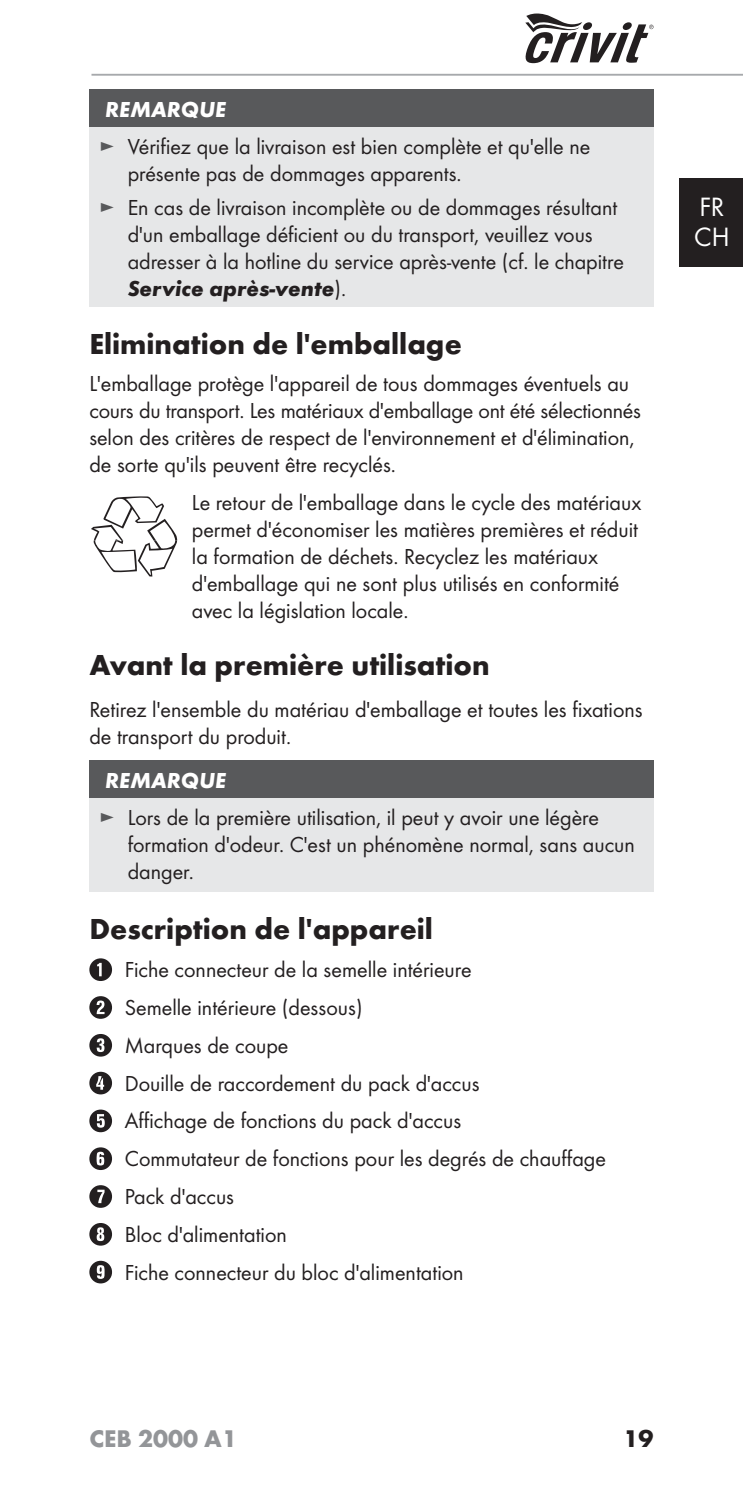
<style>
.page{position:relative;width:743px;height:1489px;background:#fff}
.page>*{position:absolute;margin:0;border:0;box-sizing:border-box;transform-origin:0 0}
.t1{font:700 30px "Futura";color:#231f20}
.t2{font:27.5px/30px "Futura Boo";color:#fff}
.t3{font:700 25px "Futura";color:#939598}
.t4{font:700 25px "Futura";color:#231f20}
.t5{font:22.5px/27px "Futura Boo";color:#231f20}
.t6{font:italic 700 22.5px "Futura";color:#231f20}
.t7{font:italic 700 22.5px "Futura";color:#fff}
.s1{color:#58595b}
.s2{font-family:"Futura Boo";font-weight:400;font-style:normal}
</style>
<div class="page">
<div style="left:680px;top:178px;width:63px;height:89px;background:#231f20"></div>
<hr style="left:91px;top:74px;width:652px;height:2px;background:#a7a9ac">
<svg style="left:525px;top:14px;width:128px;height:49px"></svg>
<div style="left:89px;top:89px;width:565px;height:38px;background:#58595b"></div>
<div style="left:89px;top:127px;width:565px;height:179px;background:#e6e7e8"></div>
<div style="left:89px;top:760px;width:565px;height:38px;background:#58595b"></div>
<div style="left:89px;top:798px;width:565px;height:94px;background:#e6e7e8"></div>
<svg style="left:89px;top:958px;width:23px;height:22px"></svg>
<svg style="left:89px;top:996px;width:23px;height:22px"></svg>
<svg style="left:89px;top:1034px;width:23px;height:22px"></svg>
<svg style="left:89px;top:1071px;width:23px;height:23px"></svg>
<svg style="left:89px;top:1109px;width:23px;height:23px"></svg>
<svg style="left:89px;top:1147px;width:23px;height:22px"></svg>
<svg style="left:89px;top:1185px;width:23px;height:22px"></svg>
<svg style="left:89px;top:1223px;width:23px;height:22px"></svg>
<svg style="left:89px;top:1260px;width:23px;height:23px"></svg>
<svg style="left:91px;top:496px;width:86px;height:80px"></svg>
<p class="t7" style="left:105px;top:102px;width:123px">REMARQUE</p>
<p class="t5" style="left:128px;top:134px;width:464px;text-indent:-28px"><span class="s1">►</span> Vérifiez que la livraison est bien complète et qu'elle ne présente pas de dommages apparents.</p>
<p class="t5" style="left:128px;top:195px;width:498px;text-indent:-28px"><span class="s1">►</span> En cas de livraison incomplète ou de dommages résultant d'un emballage déficient ou du transport, veuillez vous adresser à la hotline du service après-vente (cf. le chapitre</p>
<p class="t6" style="left:128px;top:281px;width:220px">Service après-vente<span class="s2">).</span></p>
<h1 class="t1" style="left:89px;top:332px;width:374px">Elimination de l'emballage</h1>
<p class="t5" style="left:89px;top:371px;width:553px">L'emballage protège l'appareil de tous dommages éventuels au cours du transport. Les matériaux d'emballage ont été sélectionnés selon des critères de respect de l'environnement et d'élimination, de sorte qu'ils peuvent être recyclés.</p>
<p class="t5" style="left:192px;top:490px;width:451px">Le retour de l'emballage dans le cycle des matériaux permet d'économiser les matières premières et réduit la formation de déchets. Recyclez les matériaux d'emballage qui ne sont plus utilisés en conformité avec la législation locale.</p>
<h1 class="t1" style="left:89px;top:653px;width:402px">Avant la première utilisation</h1>
<p class="t5" style="left:89px;top:696px;width:555px">Retirez l'ensemble du matériau d'emballage et toutes les fixations de transport du produit.</p>
<p class="t7" style="left:105px;top:773px;width:123px">REMARQUE</p>
<p class="t5" style="left:128px;top:805px;width:509px;text-indent:-28px"><span class="s1">►</span> Lors de la première utilisation, il peut y avoir une légère formation d'odeur. C'est un phénomène normal, sans aucun danger.</p>
<h1 class="t1" style="left:89px;top:917px;width:345px">Description de l'appareil</h1>
<p class="t5" style="left:125px;top:952px;width:483px;line-height:37.8px">Fiche connecteur de la semelle intérieure<br>Semelle intérieure (dessous)<br>Marques de coupe<br>Douille de raccordement du pack d'accus<br>Affichage de fonctions du pack d'accus<br>Commutateur de fonctions pour les degrés de chauffage Pack d'accus<br>Bloc d'alimentation<br>Fiche connecteur du bloc d'alimentation</p>
<p class="t2" style="left:694px;top:193px;width:37px">FR<br>CH</p>
<p class="t3" style="left:89px;top:1428px;width:149px">CEB 2000 A1</p>
<p class="t4" style="left:623px;top:1428px;width:31px">19</p>
</div>
